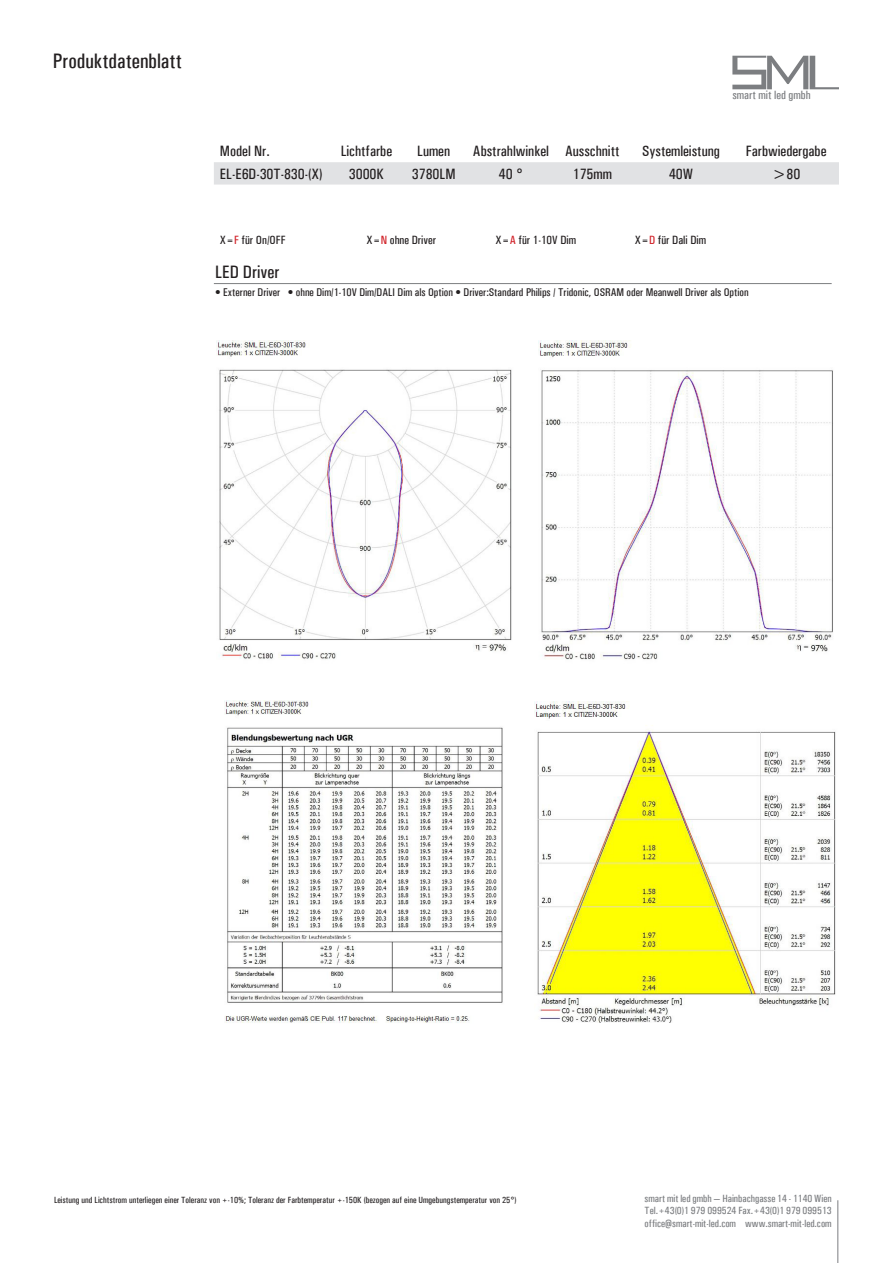
<style>
.page{position:relative;width:893px;height:1263px;background:#fff}
.page>*{position:absolute;margin:0;border:0;box-sizing:border-box;transform-origin:0 0}
.t1{font:500 21px "Univers Condensed";color:#231f20}
.Einf__Abs{font:500 18px "Univers Condensed";color:#231f20}
.Einf__Abs-2{font:500 15px "Univers Condensed";color:#231f20}
.Einf__Abs-3{font:500 12px "Univers Condensed";color:#231f20}
.t2{font:500 12px "Univers Condensed";color:#7c7e81}
.Einf__Abs-4{font:500 11.25px "Univers Condensed";color:#231f20}
.t3{font:500 10.5px/12.6px "Univers Condensed";color:#7c7e81;text-align:justify}
.t4{font:500 9px "Univers Condensed";color:#231f20}
.s1{color:#d1232a}
</style>
<div class="page">
<svg style="left:732px;top:56px;width:107px;height:33px"></svg>
<hr style="left:837px;top:1200px;width:1px;height:63px;background:#7c7e81">
<hr style="left:214px;top:283px;width:618px;height:1px;background:#7c7e81">
<div style="left:214px;top:162px;width:625px;height:23px;background:#e1e2e4"></div>
<img style="left:217px;top:341px;width:295px;height:319px">
<img style="left:539px;top:341px;width:294px;height:319px">
<img style="left:225px;top:701px;width:278px;height:322px">
<img style="left:534px;top:702px;width:302px;height:321px">
<h1 class="t1" style="left:53px;top:49px;width:131px">Produktdatenblatt</h1>
<h3 class="t2" style="left:732px;top:88px;width:80px">smart mit led gmbh</h3>
<p class="Einf__Abs-2" style="left:220px;top:142px;width:51px">Model Nr.</p>
<p class="Einf__Abs-2" style="left:341px;top:142px;width:53px">Lichtfarbe</p>
<p class="Einf__Abs-2" style="left:417px;top:142px;width:34px">Lumen</p>
<p class="Einf__Abs-2" style="left:473px;top:142px;width:78px">Abstrahlwinkel</p>
<p class="Einf__Abs-2" style="left:565px;top:142px;width:56px">Ausschnitt</p>
<p class="Einf__Abs-2" style="left:642px;top:142px;width:79px">Systemleistung</p>
<p class="Einf__Abs-2" style="left:746px;top:142px;width:82px">Farbwiedergabe</p>
<p class="Einf__Abs-2" style="left:220px;top:165px;width:104px">EL-E6D-30T-830-(X)</p>
<p class="Einf__Abs-2" style="left:349px;top:165px;width:37px">3000K</p>
<p class="Einf__Abs-2" style="left:412px;top:165px;width:45px">3780LM</p>
<p class="Einf__Abs-2" style="left:499px;top:165px;width:26px">40 °</p>
<p class="Einf__Abs-2" style="left:573px;top:165px;width:40px">175mm</p>
<p class="Einf__Abs-2" style="left:669px;top:165px;width:26px">40W</p>
<p class="Einf__Abs-2" style="left:772px;top:165px;width:30px">&gt;80</p>
<p class="Einf__Abs-3" style="left:220px;top:233px;width:67px">X=<span class="s1">F</span> für On/OFF</p>
<p class="Einf__Abs-3" style="left:367px;top:233px;width:71px">X=<span class="s1">N</span> ohne Driver</p>
<p class="Einf__Abs-3" style="left:495px;top:233px;width:82px">X=<span class="s1">A</span> für 1-10V Dim</p>
<p class="Einf__Abs-3" style="left:635px;top:233px;width:73px">X=<span class="s1">D</span> für Dali Dim</p>
<p class="Einf__Abs" style="left:215px;top:262px;width:66px">LED Driver</p>
<p class="Einf__Abs-4" style="left:215px;top:286px;width:535px">• Externer Driver • ohne Dim/1-10V Dim/DALI Dim als Option • Driver:Standard Philips / Tridonic, OSRAM oder Meanwell Driver als Option</p>
<p class="t4" style="left:54px;top:1195px;width:464px">Leistung und Lichtstrom unterliegen einer Toleranz von +-10%; Toleranz der Farbtemperatur +-150K (bezogen auf eine Umgebungstemperatur von 25°)</p>
<p class="t3" style="left:645px;top:1192px;width:189px">smart mit led gmbh — Hainbachgasse 14 - 1140 Wien Tel.+43(0)1 979 099524 Fax.+43(0)1 979 099513 office@smart-mit-led.com www.smart-mit-led.com</p>
</div>
